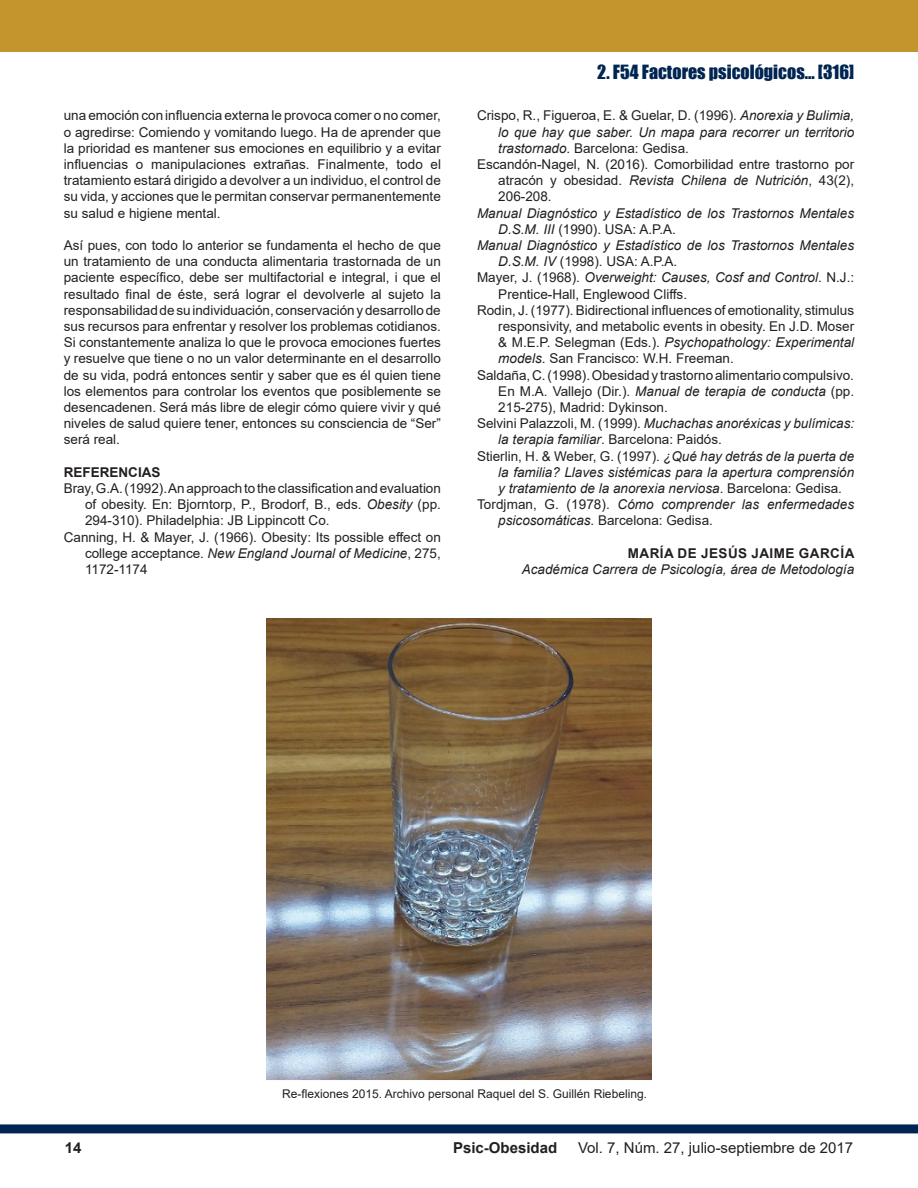
<style>
.page{position:relative;width:918px;height:1188px;background:#fff}
.page>*{position:absolute;margin:0;border:0;box-sizing:border-box;transform-origin:0 0}
.t1{font:18px "Impact";color:#002553}
.t2{font:15px "Arial";color:#231f20}
.t3{font:700 15px "Arial";color:#231f20}
.t4{font:13.5px/16.2px "Arial";color:#231f20;text-align:justify}
.t5{font:italic 13.5px/16.2px "Arial";color:#231f20}
.t6{font:700 13.5px "Arial";letter-spacing:.035em;color:#231f20}
.t7{font:700 13.5px "Arial";color:#231f20}
.t8{font:12px "Arial";color:#231f20}
.s1{font-style:italic}
.s2{font-style:normal}
</style>
<div class="page">
<div style="left:0;top:1124px;width:918px;height:9px;background:#002553"></div>
<img style="left:266px;top:618px;width:386px;height:462px">
<div style="left:0;top:0;width:918px;height:51px;background:#c2962d"></div>
<p class="t4" style="left:64px;top:107px;width:379px">una emoción con influencia externa le provoca comer o no comer, o agredirse: Comiendo y vomitando luego. Ha de aprender que la prioridad es mantener sus emociones en equilibrio y a evitar influencias o manipulaciones extrañas. Finalmente, todo el tratamiento estará dirigido a devolver a un individuo, el control de su vida, y acciones que le permitan conservar permanentemente su salud e higiene mental.</p>
<p class="t4" style="left:64px;top:237px;width:379px">Así pues, con todo lo anterior se fundamenta el hecho de que un tratamiento de una conducta alimentaria trastornada de un paciente específico, debe ser multifactorial e integral, i que el resultado final de éste, será lograr el devolverle al sujeto la responsabilidad de su individuación, conservación y desarrollo de sus recursos para enfrentar y resolver los problemas cotidianos.<br>Si constantemente analiza lo que le provoca emociones fuertes y resuelve que tiene o no un valor determinante en el desarrollo de su vida, podrá entonces sentir y saber que es él quien tiene los elementos para controlar los eventos que posiblemente se desencadenen. Será más libre de elegir cómo quiere vivir y qué niveles de salud quiere tener, entonces su consciencia de “Ser” será real.</p>
<p class="t7" style="left:64px;top:463px;width:98px">REFERENCIAS</p>
<p class="t4" style="left:85px;top:480px;width:357px;text-indent:-21px">Bray, G.A. (1992). An approach to the classification and evaluation of obesity. En: Bjorntorp, P., Brodorf, B., eds. <span class="s1">Obesity</span> (pp.<br>294-310). Philadelphia: JB Lippincott Co.</p>
<p class="t4" style="left:85px;top:529px;width:357px;text-indent:-21px">Canning, H. &amp; Mayer, J. (1966). Obesity: Its possible effect on college acceptance. <span class="s1">New England Journal of Medicine</span>, 275, 1172-1174</p>
<p class="t1" style="left:597px;top:58px;width:258px">2. F54 Factores psicológicos... [316]</p>
<p class="t5" style="left:498px;top:108px;width:357px;text-align:justify;text-indent:-21px"><span class="s2">Crispo, R., Figueroa, E. &amp; Guelar, D. (1996).</span> Anorexia y Bulimia, lo que hay que saber. Un mapa para recorrer un territorio trastornado<span class="s2">. Barcelona: Gedisa.</span></p>
<p class="t4" style="left:498px;top:156px;width:357px;text-indent:-21px">Escandón-Nagel, N. (2016). Comorbilidad entre trastorno por atracón y obesidad. <span class="s1">Revista Chilena de Nutrición</span>, 43(2), 206-208.</p>
<p class="t5" style="left:498px;top:205px;width:357px;text-indent:-21px">Manual Diagnóstico y Estadístico de los Trastornos Mentales<br>D.S.M. III <span class="s2">(1990). USA: A.P.A.</span></p>
<p class="t5" style="left:498px;top:237px;width:357px;text-indent:-21px">Manual Diagnóstico y Estadístico de los Trastornos Mentales<br>D.S.M. IV <span class="s2">(1998). USA: A.P.A.</span></p>
<p class="t4" style="left:498px;top:269px;width:357px;text-indent:-21px">Mayer, J. (1968). <span class="s1">Overweight: Causes, Cosf and Control</span>. N.J.:<br>Prentice-Hall, Englewood Cliffs.</p>
<p class="t4" style="left:498px;top:302px;width:357px;text-indent:-21px">Rodin, J. (1977). Bidirectional influences of emotionality, stimulus responsivity, and metabolic events in obesity. En J.D. Moser &amp; M.E.P. Selegman (Eds.). <span class="s1">Psychopathology: Experimental models</span>. San Francisco: W.H. Freeman.</p>
<p class="t4" style="left:498px;top:367px;width:357px;text-indent:-21px">Saldaña, C. (1998). Obesidad y trastorno alimentario compulsivo.<br>En M.A. Vallejo (Dir.). <span class="s1">Manual de terapia de conducta</span> (pp.<br>215-275), Madrid: Dykinson.</p>
<p class="t5" style="left:498px;top:416px;width:357px;text-indent:-21px"><span class="s2">Selvini Palazzoli, M. (1999).</span> Muchachas anoréxicas y bulímicas: la terapia familiar<span class="s2">. Barcelona: Paidós.</span></p>
<p class="t5" style="left:498px;top:448px;width:357px;text-align:justify;text-indent:-21px"><span class="s2">Stierlin, H. &amp; Weber, G. (1997).</span> ¿Qué hay detrás de la puerta de la familia? Llaves sistémicas para la apertura comprensión y tratamiento de la anorexia nerviosa<span class="s2">. Barcelona: Gedisa.</span></p>
<p class="t5" style="left:498px;top:497px;width:357px;text-indent:-21px"><span class="s2">Tordjman, G. (1978).</span> Cómo comprender las enfermedades psicosomáticas<span class="s2">. Barcelona: Gedisa.</span></p>
<p class="t6" style="left:628px;top:544px;width:228px">MARÍA DE JESÚS JAIME GARCÍA</p>
<p class="t5" style="left:522px;top:561px;width:334px">Académica Carrera de Psicología, área de Metodología</p>
<p class="t8" style="left:282px;top:1085px;width:366px">Re-flexiones 2015. Archivo personal Raquel del S. Guillén Riebeling.</p>
<p class="t3" style="left:65px;top:1137px;width:18px">14</p>
<p class="t3" style="left:453px;top:1137px;width:106px">Psic-Obesidad</p>
<p class="t2" style="left:578px;top:1137px;width:277px">Vol. 7, Núm. 27, julio-septiembre de 2017</p>
</div>
